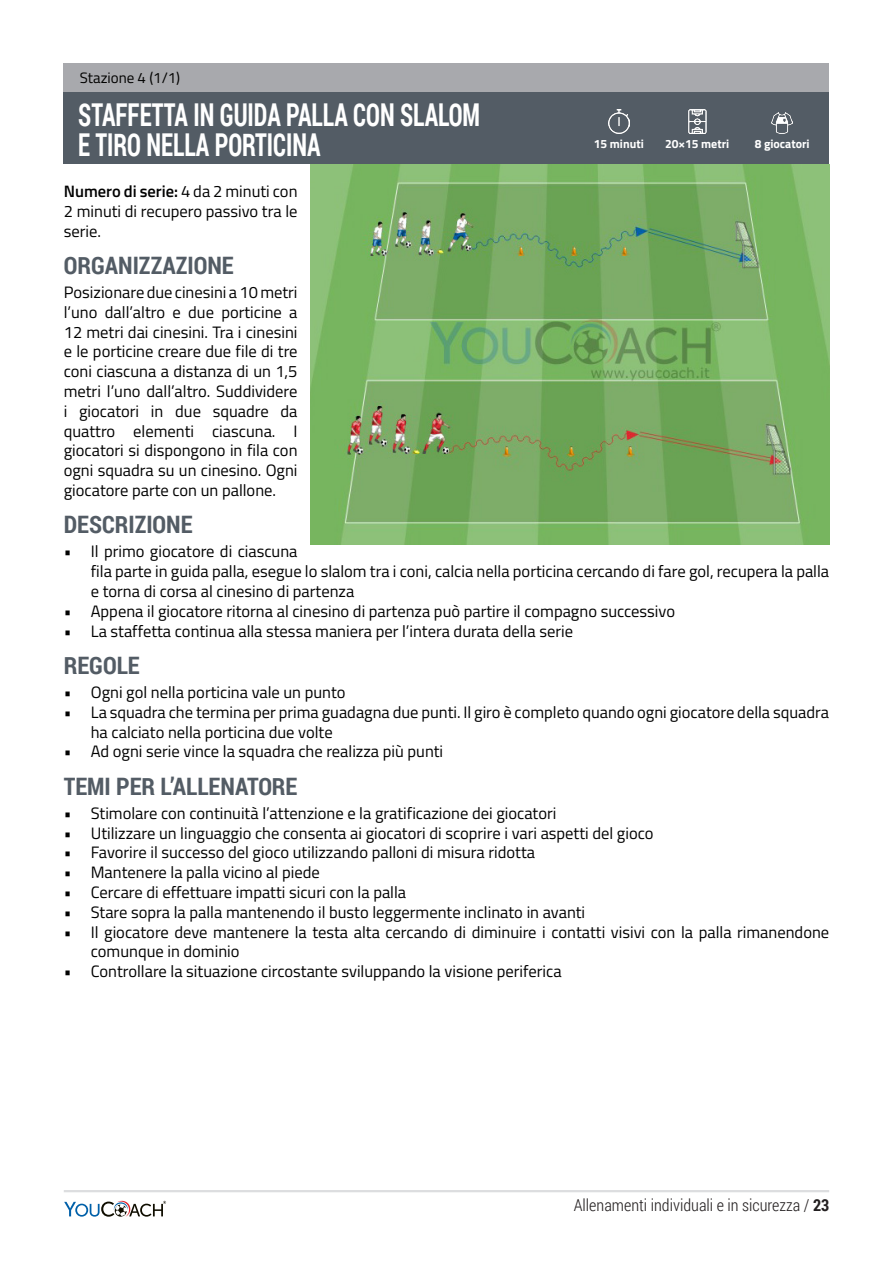
<style>
.page{position:relative;width:893px;height:1263px;background:#fff}
.page>*{position:absolute;margin:0;border:0;box-sizing:border-box;transform-origin:0 0}
.t1{font:700 31.5px "Roboto Condensed";color:#fff;scale:.77 1}
.t2{font:700 24px "Roboto Condensed";color:#535c65}
.t3{font:16.5px/19.8px "Titillium Web";color:#010100}
.t4{font:300 16.5px "Roboto Condensed";color:#231f20}
.t5{font:15px "Titillium Web";color:#010100}
.t6{font:700 12px "Titillium Web";color:#fff}
.s1{font-weight:600}
.s2{font-weight:700}
</style>
<div class="page">
<hr style="left:64px;top:1190px;width:765px;height:2px;background:#dcdddf">
<svg style="left:64px;top:1201px;width:102px;height:16px"></svg>
<div style="left:64px;top:64px;width:765px;height:29px;background:#a8a9ad"></div>
<img style="left:310px;top:164px;width:519px;height:381px">
<div style="left:64px;top:93px;width:765px;height:71px;background:#535c65"></div>
<img style="left:608px;top:110px;width:21px;height:23px">
<img style="left:688px;top:110px;width:18px;height:23px">
<img style="left:771px;top:113px;width:21px;height:21px">
<p class="t5" style="left:80px;top:67px;width:102px">Stazione 4 (1/1)</p>
<p class="t1" style="left:78px;top:92px;width:523px">STAFFETTA IN GUIDA PALLA CON SLALOM</p>
<p class="t1" style="left:78px;top:122px;width:316px">E TIRO NELLA PORTICINA</p>
<p class="t6" style="left:594px;top:135px;width:51px">15 minuti</p>
<p class="t6" style="left:665px;top:135px;width:66px">20×15 metri</p>
<p class="t6" style="left:755px;top:135px;width:57px">8 giocatori</p>
<p class="t3" style="left:64px;top:181px;width:235px;text-align:justify"><span class="s1">Numero di serie:</span> 4 da 2 minuti con 2 minuti di recupero passivo tra le serie.</p>
<p class="t2" style="left:64px;top:249px;width:171px">ORGANIZZAZIONE</p>
<p class="t3" style="left:64px;top:282px;width:235px;text-align:justify">Posizionare due cinesini a 10 metri l’uno dall’altro e due porticine a 12 metri dai cinesini. Tra i cinesini e le porticine creare due file di tre coni ciascuna a distanza di un 1,5 metri l’uno dall’altro. Suddividere i giocatori in due squadre da quattro elementi ciascuna. I giocatori si dispongono in fila con ogni squadra su un cinesino. Ogni giocatore parte con un pallone.</p>
<p class="t2" style="left:64px;top:508px;width:130px">DESCRIZIONE</p>
<p class="t3" style="left:91px;top:541px;width:740px;text-indent:-27px">• Il primo giocatore di ciascuna<br>fila parte in guida palla, esegue lo slalom tra i coni, calcia nella porticina cercando di fare gol, recupera la palla e torna di corsa al cinesino di partenza</p>
<p class="t3" style="left:64px;top:600px;width:613px">• Appena il giocatore ritorna al cinesino di partenza può partire il compagno successivo</p>
<p class="t3" style="left:64px;top:620px;width:511px">• La staffetta continua alla stessa maniera per l’intera durata della serie</p>
<p class="t2" style="left:64px;top:648px;width:77px">REGOLE</p>
<p class="t3" style="left:64px;top:681px;width:283px">• Ogni gol nella porticina vale un punto</p>
<p class="t3" style="left:91px;top:701px;width:740px;text-indent:-27px">• La squadra che termina per prima guadagna due punti. Il giro è completo quando ogni giocatore della squadra ha calciato nella porticina due volte</p>
<p class="t3" style="left:64px;top:741px;width:381px">• Ad ogni serie vince la squadra che realizza più punti</p>
<p class="t2" style="left:64px;top:769px;width:235px">TEMI PER L’ALLENATORE</p>
<p class="t3" style="left:64px;top:802px;width:494px">• Stimolare con continuità l’attenzione e la gratificazione dei giocatori</p>
<p class="t3" style="left:64px;top:822px;width:591px">• Utilizzare un linguaggio che consenta ai giocatori di scoprire i vari aspetti del gioco</p>
<p class="t3" style="left:64px;top:842px;width:473px">• Favorire il successo del gioco utilizzando palloni di misura ridotta</p>
<p class="t3" style="left:64px;top:862px;width:257px">• Mantenere la palla vicino al piede</p>
<p class="t3" style="left:64px;top:881px;width:344px">• Cercare di effettuare impatti sicuri con la palla</p>
<p class="t3" style="left:64px;top:901px;width:523px">• Stare sopra la palla mantenendo il busto leggermente inclinato in avanti</p>
<p class="t3" style="left:91px;top:921px;width:740px;text-indent:-27px">• Il giocatore deve mantenere la testa alta cercando di diminuire i contatti visivi con la palla rimanendone comunque in dominio</p>
<p class="t3" style="left:64px;top:961px;width:499px">• Controllare la situazione circostante sviluppando la visione periferica</p>
<p class="t4" style="left:574px;top:1194px;width:257px">Allenamenti individuali e in sicurezza / <span class="s2">23</span></p>
</div>
